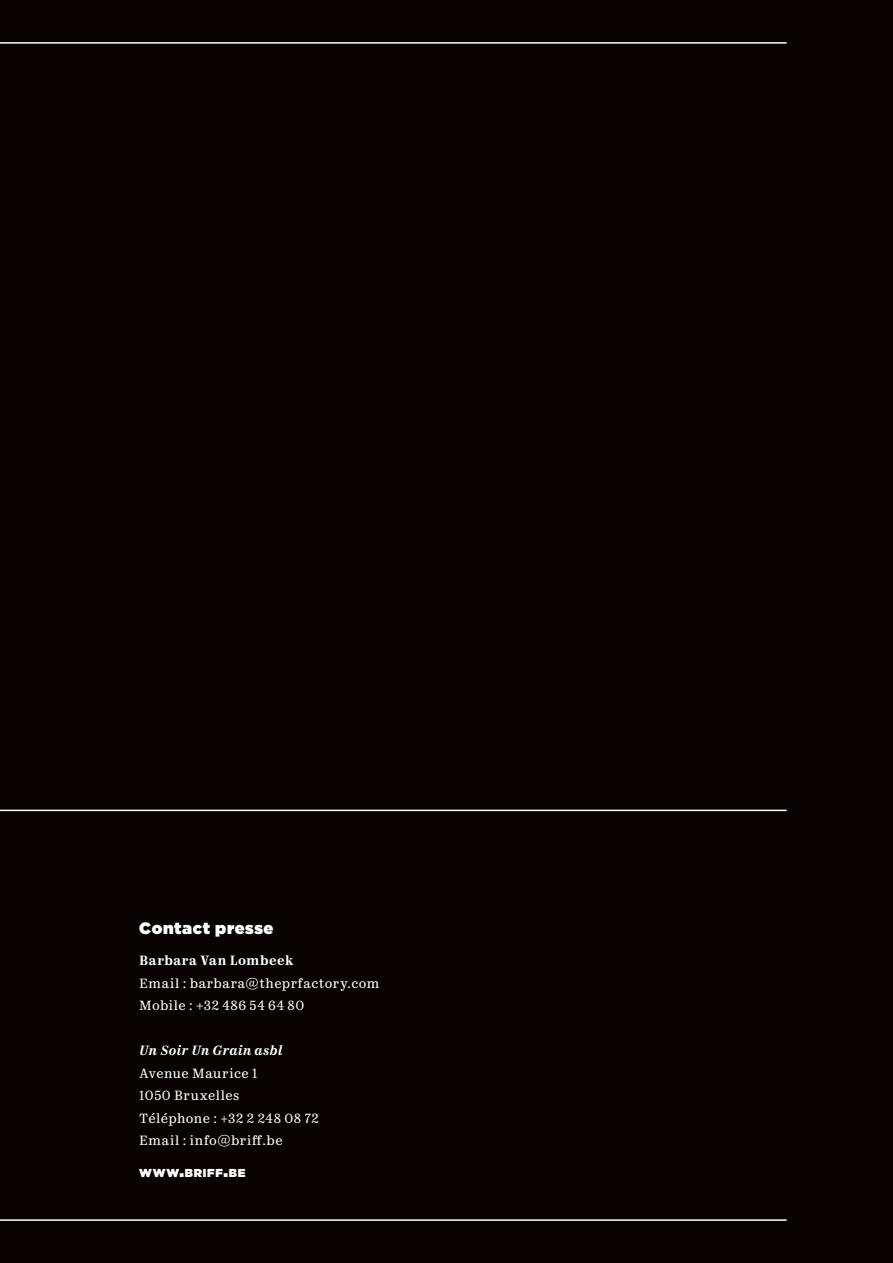
<style>
.page{position:relative;width:893px;height:1263px;background:#080302}
.page>*{position:absolute;margin:0;border:0;box-sizing:border-box;transform-origin:0 0}
.t1{font:900 16.5px "Gotham";letter-spacing:.035em;color:#fff}
.t2{font:13.5px "Mort Modern 24 Text";letter-spacing:.04em;color:#fff}
.t3{font:600 13.5px "Mort Modern 26 Text";letter-spacing:.04em;color:#fff}
.t4{font:italic 600 13.5px "Mort Modern 26 Text";letter-spacing:.03em;color:#fff}
.t5{font:900 11.55px "Gotham";letter-spacing:.065em;color:#fff}
.s1{font-size:16.5px}
</style>
<div class="page">
<hr style="left:0;top:1219px;width:787px;height:2px;background:#fff">
<hr style="left:0;top:42px;width:787px;height:2px;background:#fff">
<hr style="left:0;top:810px;width:787px;height:1px;background:#fff">
<p class="t1" style="left:139px;top:916px;width:136px">Contact presse</p>
<p class="t3" style="left:139px;top:950px;width:156px">Barbara Van Lombeek</p>
<p class="t2" style="left:139px;top:974px;width:242px">Email : barbara@theprfactory.com</p>
<p class="t2" style="left:139px;top:996px;width:166px">Mobile : +32 486 54 64 80</p>
<p class="t4" style="left:139px;top:1041px;width:145px">Un Soir Un Grain asbl</p>
<p class="t2" style="left:139px;top:1064px;width:120px">Avenue Maurice 1</p>
<p class="t2" style="left:139px;top:1086px;width:102px">1050 Bruxelles</p>
<p class="t2" style="left:139px;top:1109px;width:181px">Téléphone : +32 2 248 08 72</p>
<p class="t2" style="left:139px;top:1131px;width:145px">Email : info@briff.be</p>
<p class="t5" style="left:139px;top:1164px;width:108px">WWW<span class="s1">.</span>BRIFF<span class="s1">.</span>BE</p>
</div>
